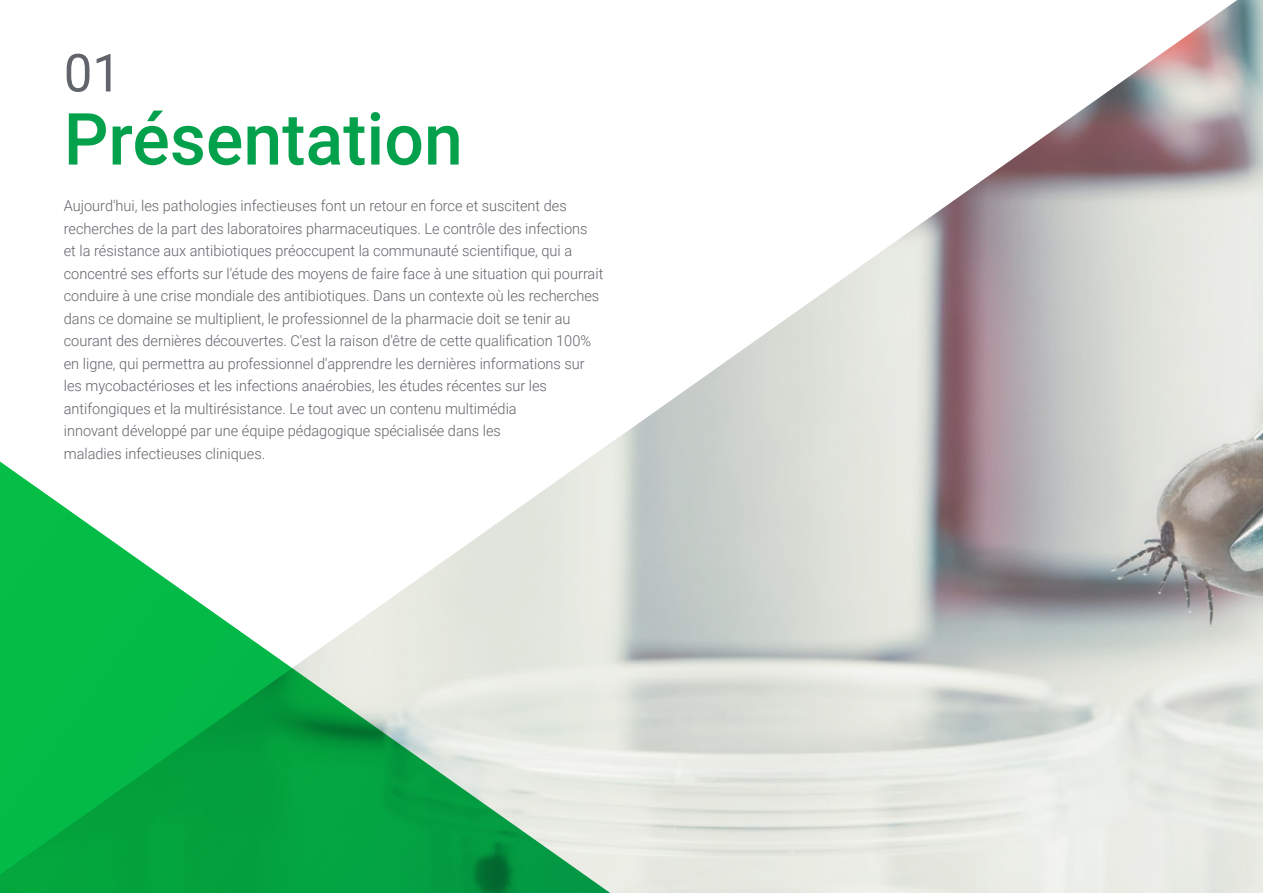
<style>
.page{position:relative;width:1263px;height:893px;background:#fff}
.page>*{position:absolute;margin:0;border:0;box-sizing:border-box;transform-origin:0 0}
.t1{font:500 72px "Roboto";color:#04a14d}
.t2{font:52.5px "Roboto";color:#61646a}
.t3{font:300 15px/22.5px "Roboto";color:#61646a}
</style>
<div class="page">
<img style="left:607px;top:0;width:656px;height:893px">
<svg style="left:0;top:446px;width:640px;height:447px"></svg>
<h2 class="t2" style="left:64px;top:36px;width:59px">01</h2>
<h1 class="t1" style="left:64px;top:89px;width:401px">Présentation</h1>
<p class="t3" style="left:64px;top:194px;width:541px">Aujourd'hui, les pathologies infectieuses font un retour en force et suscitent des recherches de la part des laboratoires pharmaceutiques. Le contrôle des infections et la résistance aux antibiotiques préoccupent la communauté scientifique, qui a concentré ses efforts sur l'étude des moyens de faire face à une situation qui pourrait conduire à une crise mondiale des antibiotiques. Dans un contexte où les recherches dans ce domaine se multiplient, le professionnel de la pharmacie doit se tenir au courant des dernières découvertes. C'est la raison d'être de cette qualification 100% en ligne, qui permettra au professionnel d'apprendre les dernières informations sur les mycobactérioses et les infections anaérobies, les études récentes sur les antifongiques et la multirésistance. Le tout avec un contenu multimédia<br>innovant développé par une équipe pédagogique spécialisée dans les<br>maladies infectieuses cliniques.</p>
</div>
